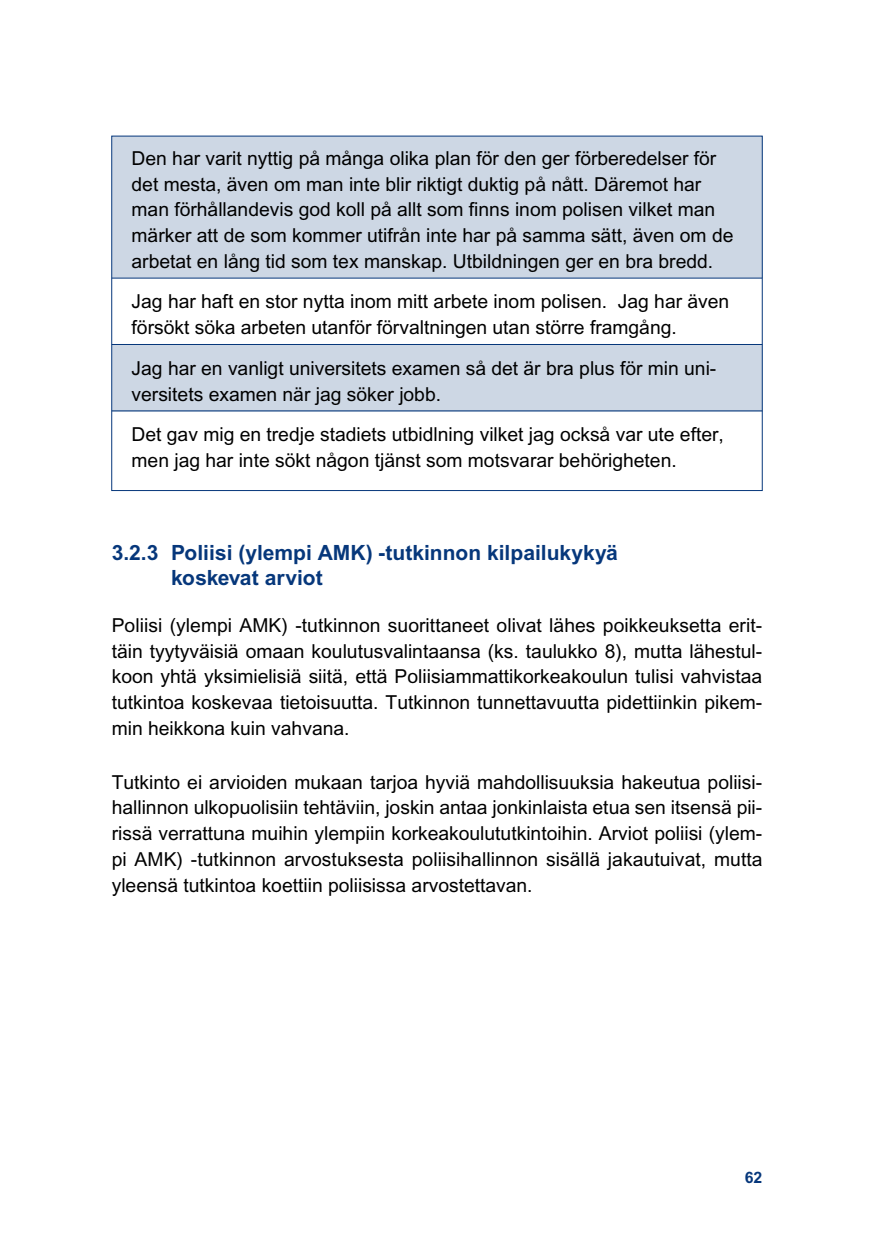
<style>
.page{position:relative;width:874px;height:1241px;background:#fff}
.page>*{position:absolute;margin:0;border:0;box-sizing:border-box;transform-origin:0 0}
.Otsikko_3{font:700 21px/25.2px "Arial";color:#06377b}
.Leipäteksti{font:19.25px/25.7px "Arial";color:#000;text-align:justify}
.Taulukko__teksti{font:19.25px/25.7px "Arial";color:#000}
.t1{font:700 15.75px "Arial";color:#06377b}
</style>
<div class="page">
<div style="left:112px;top:136px;width:650px;height:142px;background:#cdd7e4"></div>
<div style="left:112px;top:344px;width:650px;height:67px;background:#cdd7e4"></div>
<hr style="left:112px;top:277px;width:649px;height:1px;background:#06377b">
<hr style="left:112px;top:344px;width:649px;height:1px;background:#06377b">
<hr style="left:112px;top:410px;width:649px;height:1px;background:#06377b">
<p class="Taulukko__teksti" style="left:131px;top:145px;width:603px">Den har varit nyttig på många olika plan för den ger förberedelser för det mesta, även om man inte blir riktigt duktig på nått. Däremot har man förhållandevis god koll på allt som finns inom polisen vilket man märker att de som kommer utifrån inte har på samma sätt, även om de arbetat en lång tid som tex manskap. Utbildningen ger en bra bredd.</p>
<p class="Taulukko__teksti" style="left:131px;top:288px;width:599px">Jag har haft en stor nytta inom mitt arbete inom polisen. Jag har även försökt söka arbeten utanför förvaltningen utan större framgång.</p>
<p class="Taulukko__teksti" style="left:131px;top:355px;width:586px">Jag har en vanligt universitets examen så det är bra plus för min uni&shy;versitets examen när jag söker jobb.</p>
<p class="Taulukko__teksti" style="left:131px;top:421px;width:593px">Det gav mig en tredje stadiets utbidlning vilket jag också var ute efter, men jag har inte sökt någon tjänst som motsvarar behörigheten.</p>
<h4 class="Otsikko_3" style="left:171px;top:539px;width:447px;text-indent:-59px">3.2.3 Poliisi (ylempi AMK) -tutkinnon kilpailukykyä koskevat arviot</h4>
<p class="Leipäteksti" style="left:112px;top:612px;width:651px">Poliisi (ylempi AMK) -tutkinnon suorittaneet olivat lähes poikkeuksetta erit&shy;täin tyytyväisiä omaan koulutusvalintaansa (ks. taulukko 8), mutta lähestul&shy;koon yhtä yksimielisiä siitä, että Poliisiammattikorkeakoulun tulisi vahvistaa tutkintoa koskevaa tietoisuutta. Tutkinnon tunnettavuutta pidettiinkin pikem&shy;min heikkona kuin vahvana.</p>
<p class="Leipäteksti" style="left:112px;top:768px;width:652px">Tutkinto ei arvioiden mukaan tarjoa hyviä mahdollisuuksia hakeutua poliisi&shy;hallinnon ulkopuolisiin tehtäviin, joskin antaa jonkinlaista etua sen itsensä pii&shy;rissä verrattuna muihin ylempiin korkeakoulututkintoihin. Arviot poliisi (ylem&shy;pi AMK) -tutkinnon arvostuksesta poliisihallinnon sisällä jakautuivat, mutta yleensä tutkintoa koettiin poliisissa arvostettavan.</p>
<p class="t1" style="left:744px;top:1167px;width:19px">62</p>
</div>
